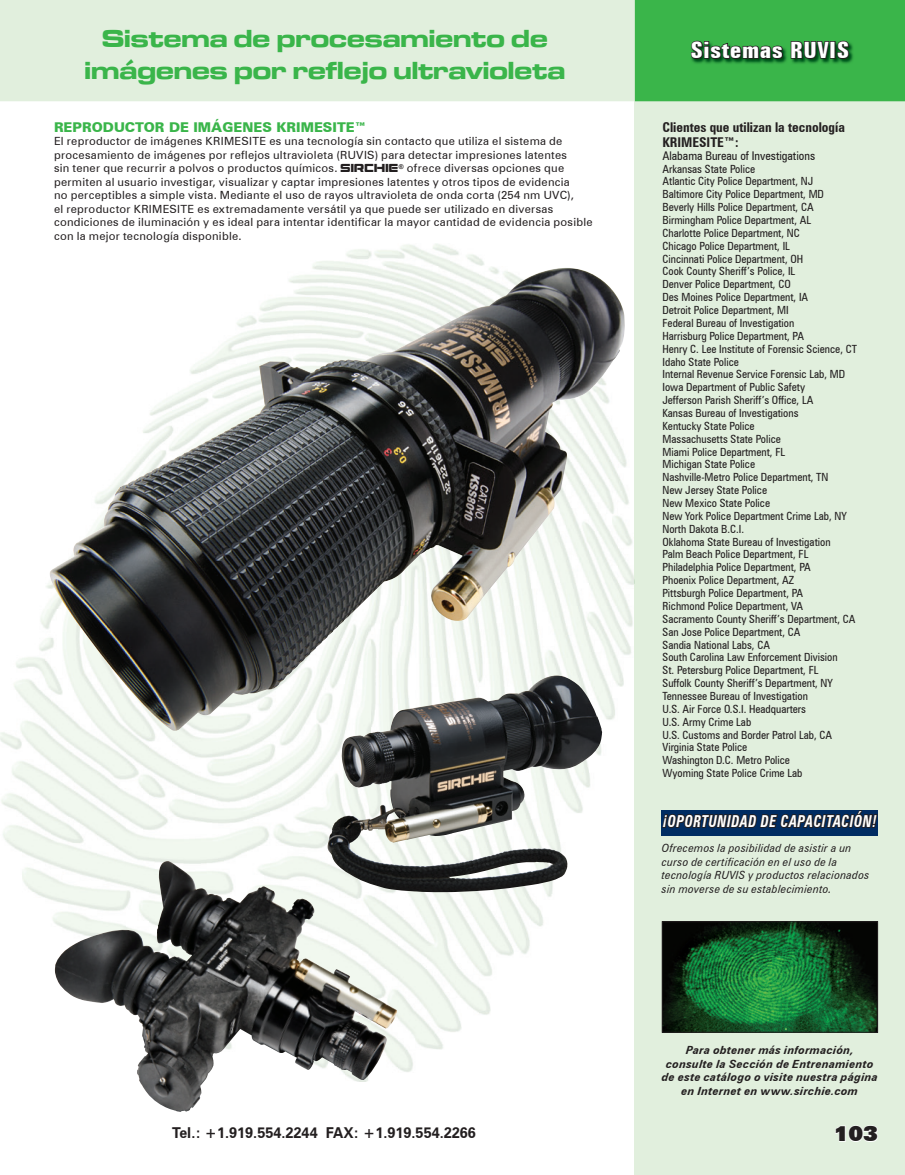
<style>
.page{position:relative;width:905px;height:1175px;background:#fff}
.page>*{position:absolute;margin:0;border:0;box-sizing:border-box;transform-origin:0 0}
.t1{font:25.5px/31.5px "Microgramma D Bold Exte";color:#3ab54a;text-align:center}
.t2{font:700 extra-condensed 22.5px "Zurich BT";letter-spacing:.02em;color:#fff;scale:1.2 1}
.t3{font:900 21px "Zurich BT";color:#231f20}
.t4{font:italic 700 condensed 16.5px "Zurich BT";letter-spacing:.04em;color:#fff;scale:.82 1}
.t5{font:700 15px "Zurich BT";color:#231f20}
.t6{font:700 condensed 13.5px/15px "Zurich BT";color:#231f20}
.t7{font:900 13.5px "Zurich BT";color:#3ab54a}
.t8{font:condensed 12px "Zurich BT";color:#231f20}
.t9{font:condensed 11.25px/12.9px "Zurich BT";color:#231f20}
.t10{font:11.25px/13.5px "Zurich BT";letter-spacing:.02em;color:#231f20}
.t11{font:italic 11.25px/13.5px "Zurich BT";letter-spacing:.02em;color:#231f20;scale:.9 1}
.t12{font:italic 700 11.25px/13.5px "Zurich BT";letter-spacing:.02em;color:#231f20;text-align:center}
.s1{font-family:"Sirchie";font-weight:700}
</style>
<div class="page">
<div style="left:0;top:0;width:634px;height:101px;background:#e1efdd"></div>
<div style="left:634px;top:88px;width:270px;height:1086px;background:#e1efdd"></div>
<svg style="left:835px;top:1125px;width:43px;height:17px"></svg>
<svg style="left:634px;top:0;width:270px;height:101px;background:#39aa48"></svg>
<img style="left:0;top:244px;width:635px;height:837px">
<img style="left:663px;top:923px;width:213px;height:107px">
<div style="left:661px;top:921px;width:217px;height:111px;border:1px solid #231f20"></div>
<svg style="left:661px;top:810px;width:217px;height:26px;background:#0d2647"></svg>
<img style="left:327px;top:731px;width:240px;height:161px">
<img style="left:55px;top:864px;width:283px;height:247px">
<img style="left:48px;top:268px;width:578px;height:463px">
<h1 class="t1" style="left:85px;top:22px;width:482px">Sistema de procesamiento de imágenes por reflejo ultravioleta</h1>
<p class="t7" style="left:54px;top:119px;width:313px">REPRODUCTOR DE IMÁGENES KRIMESITE™</p>
<p class="t10" style="left:54px;top:134px;width:540px">El reproductor de imágenes KRIMESITE es una tecnología sin contacto que utiliza el sistema de procesamiento de imágenes por reflejos ultravioleta (RUVIS) para detectar impresiones latentes<br>sin tener que recurrir a polvos o productos químicos. <span class="s1">SIRCHIE</span><sup>®</sup> ofrece diversas opciones que permiten al usuario investigar, visualizar y captar impresiones latentes y otros tipos de evidencia<br>no perceptibles a simple vista. Mediante el uso de rayos ultravioleta de onda corta (254 nm UVC),<br>el reproductor KRIMESITE es extremadamente versátil ya que puede ser utilizado en diversas condiciones de iluminación y es ideal para intentar identificar la mayor cantidad de evidencia posible con la mejor tecnología disponible.</p>
<h2 class="t2" style="left:690px;top:37px;width:134px">Sistemas RUVIS</h2>
<p class="t6" style="left:662px;top:119px;width:184px">Clientes que utilizan la tecnología<br>KRIMESITE™:</p>
<p class="t8" style="left:662px;top:148px;width:154px">Alabama Bureau of Investigations</p>
<p class="t9" style="left:662px;top:162px;width:196px">Arkansas State Police<br>Atlantic City Police Department, NJ<br>Baltimore City Police Department, MD<br>Beverly Hills Police Department, CA<br>Birmingham Police Department, AL<br>Charlotte Police Department, NC<br>Chicago Police Department, IL<br>Cincinnati Police Department, OH<br>Cook County Sheriff’s Police, IL<br>Denver Police Department, CO<br>Des Moines Police Department, IA<br>Detroit Police Department, MI<br>Federal Bureau of Investigation<br>Harrisburg Police Department, PA<br>Henry C. Lee Institute of Forensic Science, CT<br>Idaho State Police<br>Internal Revenue Service Forensic Lab, MD<br>Iowa Department of Public Safety<br>Jefferson Parish Sheriff’s Office, LA<br>Kansas Bureau of Investigations<br>Kentucky State Police<br>Massachusetts State Police<br>Miami Police Department, FL<br>Michigan State Police<br>Nashville-Metro Police Department, TN<br>New Jersey State Police<br>New Mexico State Police<br>New York Police Department Crime Lab, NY<br>North Dakota B.C.I.<br>Oklahoma State Bureau of Investigation<br>Palm Beach Police Department, FL<br>Philadelphia Police Department, PA<br>Phoenix Police Department, AZ<br>Pittsburgh Police Department, PA<br>Richmond Police Department, VA<br>Sacramento County Sheriff’s Department, CA<br>San Jose Police Department, CA<br>Sandia National Labs, CA<br>South Carolina Law Enforcement Division<br>St. Petersburg Police Department, FL<br>Suffolk County Sheriff’s Department, NY<br>Tennessee Bureau of Investigation<br>U.S. Air Force O.S.I. Headquarters<br>U.S. Army Crime Lab<br>U.S. Customs and Border Patrol Lab, CA<br>Virginia State Police<br>Washington D.C. Metro Police<br>Wyoming State Police Crime Lab</p>
<h3 class="t4" style="left:663px;top:811px;width:262px">¡OPORTUNIDAD DE CAPACITACIÓN!</h3>
<p class="t11" style="left:662px;top:841px;width:232px">Ofrecemos la posibilidad de asistir a un curso de certificación en el uso de la tecnología RUVIS y productos relacionados sin moverse de su establecimiento.</p>
<p class="t12" style="left:662px;top:1043px;width:218px">Para obtener más información, consulte la Sección de Entrenamiento de este catálogo o visite nuestra página en Internet en www.sirchie.com</p>
<h3 class="t5" style="left:172px;top:1124px;width:305px">Tel.: +1.919.554.2244 FAX: +1.919.554.2266</h3>
<h3 class="t3" style="left:833px;top:1120px;width:46px">103</h3>
</div>
